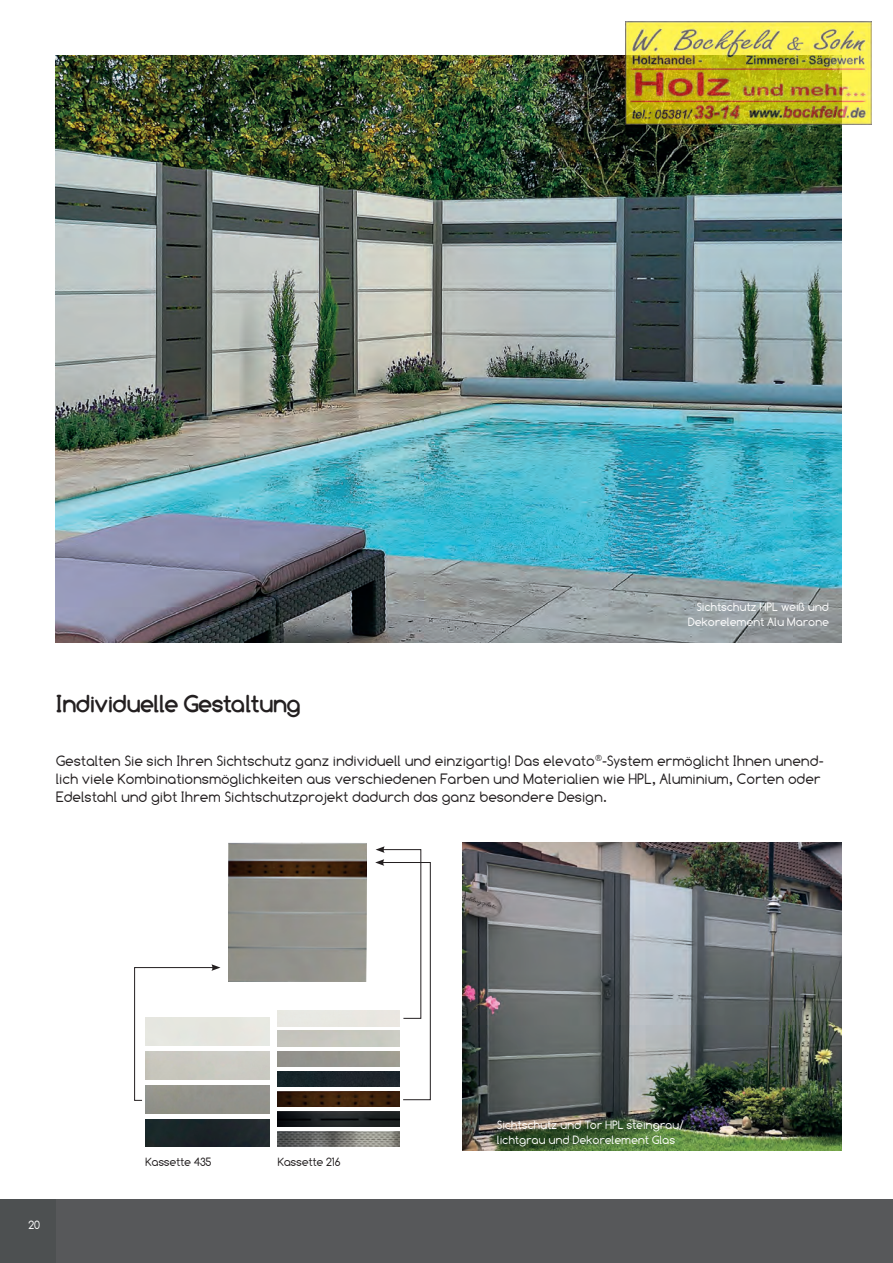
<style>
.page{position:relative;width:893px;height:1263px;background:#fff}
.page>*{position:absolute;margin:0;border:0;box-sizing:border-box;transform-origin:0 0}
.t1{font:700 24px "Comfortaa";color:#231f20}
.t2{font:15px/18px "Comfortaa";color:#231f20}
.t3{font:12px/15px "Comfortaa";color:#fff;text-align:right}
.t4{font:12px "Comfortaa";letter-spacing:-.01em;color:#231f20}
</style>
<div class="page">
<div style="left:0;top:1199px;width:893px;height:64px;background:#57585a"></div>
<div style="left:0;top:1199px;width:56px;height:64px;background:#4d5051"></div>
<img style="left:146px;top:1119px;width:124px;height:28px">
<div style="left:277px;top:1071px;width:98px;height:16px;background:#1a252b"></div>
<img style="left:277px;top:1091px;width:122px;height:16px">
<img style="left:277px;top:1111px;width:122px;height:16px">
<img style="left:277px;top:1131px;width:122px;height:16px">
<img style="left:229px;top:843px;width:137px;height:139px">
<svg style="left:134px;top:964px;width:86px;height:137px"></svg>
<svg style="left:375px;top:846px;width:56px;height:254px"></svg>
<img style="left:55px;top:55px;width:787px;height:587px">
<img style="left:463px;top:842px;width:379px;height:308px">
<img style="left:625px;top:21px;width:247px;height:104px">
<p class="t3" style="left:688px;top:600px;width:143px">Sichtschutz HPL weiß und<br>Dekorelement Alu Marone</p>
<h1 class="t1" style="left:56px;top:690px;width:246px">Individuelle Gestaltung</h1>
<p class="t2" style="left:56px;top:752px;width:769px">Gestalten Sie sich Ihren Sichtschutz ganz individuell und einzigartig! Das elevato<sup>®</sup>-System ermöglicht Ihnen unend&shy;lich viele Kombinationsmöglichkeiten aus verschiedenen Farben und Materialien wie HPL, Aluminium, Corten oder<br>Edelstahl und gibt Ihrem Sichtschutzprojekt dadurch das ganz besondere Design.</p>
<p class="t3" style="left:29px;top:1217px;width:13px">20</p>
<p class="t4" style="left:145px;top:1155px;width:68px">Kassette 435</p>
<p class="t4" style="left:278px;top:1155px;width:65px">Kassette 216</p>
<p class="t3" style="left:497px;top:1117px;width:188px;text-align:left">Sichtschutz und Tor HPL steingrau/ lichtgrau und Dekorelement Glas</p>
</div>
